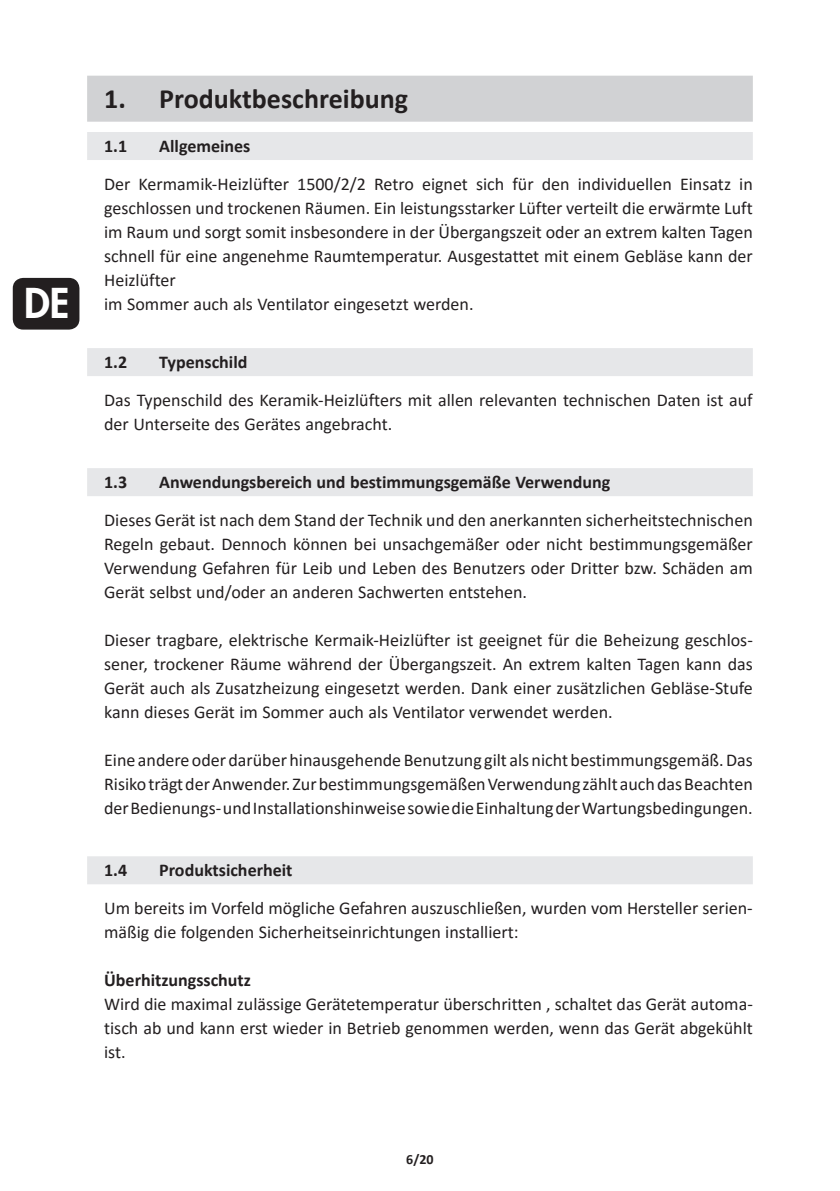
<style>
.page{position:relative;width:840px;height:1191px;background:#fff}
.page>*{position:absolute;margin:0;border:0;box-sizing:border-box;transform-origin:0 0}
.t1{font:800 40px "Futura";color:#fff}
.t2{font:700 28px "Calibri";color:#231f20}
.t3{font:18px/24px "Calibri";color:#231f20;text-align:justify}
.t4{font:700 18px "Calibri";color:#231f20}
.t5{font:700 14px "Calibri";color:#231f20}
</style>
<div class="page">
<div style="left:15px;top:280px;width:62px;height:47px;background:#231f20;border-radius:9px"></div>
<div style="left:13px;top:278px;width:66px;height:51px;border:4px solid #231f20;border-radius:9px"></div>
<div style="left:87px;top:76px;width:665px;height:46px;background:#d1d2d4"></div>
<div style="left:87px;top:132px;width:665px;height:28px;background:#e6e7e9"></div>
<div style="left:87px;top:348px;width:665px;height:28px;background:#e6e7e9"></div>
<div style="left:87px;top:468px;width:665px;height:28px;background:#e6e7e9"></div>
<div style="left:87px;top:856px;width:665px;height:28px;background:#e6e7e9"></div>
<h1 class="t1" style="left:24px;top:277px;width:47px">DE</h1>
<h2 class="t2" style="left:104px;top:79px;width:305px">1. Produktbeschreibung</h2>
<p class="t4" style="left:104px;top:133px;width:25px">1.1</p>
<p class="t4" style="left:159px;top:133px;width:93px">Allgemeines</p>
<p class="t3" style="left:104px;top:172px;width:649px;text-align:left">Der Kermamik-Heizlüfter 1500/2/2 Retro eignet sich für den individuellen Einsatz in geschlossen und trockenen Räumen. Ein leistungsstarker Lüfter verteilt die erwärmte Luft im Raum und sorgt somit insbesondere in der Übergangszeit oder an extrem kalten Tagen schnell für eine angenehme Raumtemperatur. Ausgestattet mit einem Gebläse kann der Heizlüfter<br>im Sommer auch als Ventilator eingesetzt werden.</p>
<p class="t4" style="left:104px;top:349px;width:25px">1.2</p>
<p class="t4" style="left:159px;top:349px;width:90px">Typenschild</p>
<p class="t3" style="left:104px;top:388px;width:649px">Das Typenschild des Keramik-Heizlüfters mit allen relevanten technischen Daten ist auf der Unterseite des Gerätes angebracht.</p>
<p class="t4" style="left:104px;top:469px;width:25px">1.3</p>
<p class="t4" style="left:159px;top:469px;width:452px">Anwendungsbereich und bestimmungsgemäße Verwendung</p>
<p class="t3" style="left:104px;top:508px;width:649px">Dieses Gerät ist nach dem Stand der Technik und den anerkannten sicherheitstechnischen Regeln gebaut. Dennoch können bei unsachgemäßer oder nicht bestimmungsgemäßer Verwendung Gefahren für Leib und Leben des Benutzers oder Dritter bzw. Schäden am Gerät selbst und/oder an anderen Sachwerten entstehen.</p>
<p class="t3" style="left:104px;top:628px;width:649px">Dieser tragbare, elektrische Kermaik-Heizlüfter ist geeignet für die Beheizung geschlos&shy;sener, trockener Räume während der Übergangszeit. An extrem kalten Tagen kann das Gerät auch als Zusatzheizung eingesetzt werden. Dank einer zusätzlichen Gebläse-Stufe kann dieses Gerät im Sommer auch als Ventilator verwendet werden.</p>
<p class="t3" style="left:104px;top:747px;width:649px">Eine andere oder darüber hinausgehende Benutzung gilt als nicht bestimmungsgemäß. Das Risiko trägt der Anwender. Zur bestimmungsgemäßen Verwendung zählt auch das Beachten der Bedienungs- und Installationshinweise sowie die Einhaltung der Wartungsbedingungen.</p>
<p class="t4" style="left:104px;top:857px;width:25px">1.4</p>
<p class="t4" style="left:159px;top:857px;width:135px">Produktsicherheit</p>
<p class="t3" style="left:104px;top:895px;width:649px">Um bereits im Vorfeld mögliche Gefahren auszuschließen, wurden vom Hersteller serien&shy;mäßig die folgenden Sicherheitseinrichtungen installiert:</p>
<p class="t4" style="left:104px;top:967px;width:148px">Überhitzungsschutz</p>
<p class="t3" style="left:104px;top:991px;width:649px">Wird die maximal zulässige Gerätetemperatur überschritten , schaltet das Gerät automa&shy;tisch ab und kann erst wieder in Betrieb genommen werden, wenn das Gerät abgekühlt ist.</p>
<p class="t5" style="left:406px;top:1149px;width:29px">6/20</p>
</div>
